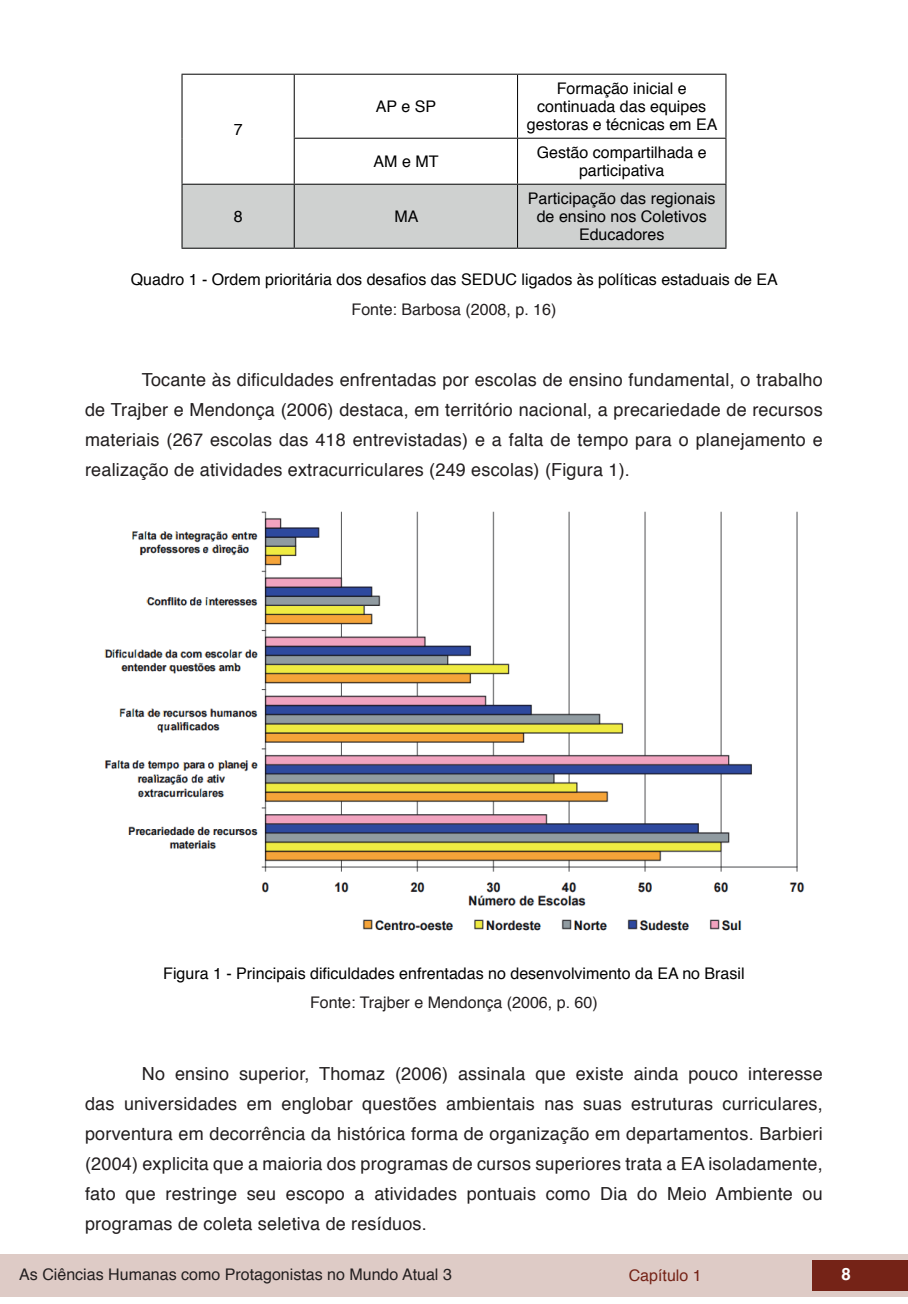
<style>
.page{position:relative;width:908px;height:1304px;background:#fff}
.page>*{position:absolute;margin:0;border:0;box-sizing:border-box;transform-origin:0 0}
.t1{font:18px/30px "Helvetica";letter-spacing:.01em;color:#231f20;text-align:justify}
.t2{font:700 16.8px "Helvetica";color:#fff}
.t3{font:16px/18px "Helvetica";color:#000001;text-align:center}
.t4{font:16px "Helvetica";color:#000}
.t5{font:16px "Helvetica";color:#231f20}
.t6{font:16px "Helvetica";color:#752317}
</style>
<div class="page">
<div style="left:0;top:1254px;width:906px;height:43px;background:#decbc6"></div>
<div style="left:812px;top:1261px;width:95px;height:30px;background:#752317"></div>
<div style="left:182px;top:185px;width:543px;height:63px;background:#cfd1d0"></div>
<hr style="left:181px;top:74px;width:113px;height:1px;background:#000001">
<hr style="left:181px;top:75px;width:1px;height:63px;background:#000001">
<hr style="left:181px;top:138px;width:1px;height:46px;background:#000001">
<hr style="left:294px;top:74px;width:223px;height:1px;background:#000001">
<hr style="left:293px;top:75px;width:1px;height:63px;background:#000001">
<hr style="left:517px;top:74px;width:209px;height:1px;background:#000001">
<hr style="left:517px;top:75px;width:1px;height:63px;background:#000001">
<hr style="left:725px;top:75px;width:1px;height:63px;background:#000001">
<hr style="left:293px;top:138px;width:224px;height:1px;background:#000001">
<hr style="left:293px;top:139px;width:1px;height:45px;background:#000001">
<hr style="left:517px;top:138px;width:209px;height:1px;background:#000001">
<hr style="left:517px;top:139px;width:1px;height:45px;background:#000001">
<hr style="left:725px;top:139px;width:1px;height:45px;background:#000001">
<hr style="left:181px;top:184px;width:113px;height:1px;background:#000001">
<hr style="left:181px;top:185px;width:1px;height:63px;background:#000001">
<hr style="left:294px;top:184px;width:223px;height:1px;background:#000001">
<hr style="left:293px;top:185px;width:1px;height:63px;background:#000001">
<hr style="left:517px;top:184px;width:209px;height:1px;background:#000001">
<hr style="left:517px;top:185px;width:1px;height:63px;background:#000001">
<hr style="left:725px;top:185px;width:1px;height:63px;background:#000001">
<hr style="left:181px;top:248px;width:113px;height:1px;background:#000001">
<hr style="left:294px;top:248px;width:223px;height:1px;background:#000001">
<hr style="left:517px;top:248px;width:209px;height:1px;background:#000001">
<img style="left:104px;top:511px;width:701px;height:420px">
<p class="t3" style="left:233px;top:121px;width:10px">7</p>
<p class="t3" style="left:376px;top:98px;width:62px">AP e SP</p>
<p class="t3" style="left:526px;top:80px;width:192px">Formação inicial e continuada das equipes gestoras e técnicas em EA</p>
<p class="t3" style="left:373px;top:153px;width:66px">AM e MT</p>
<p class="t3" style="left:536px;top:144px;width:171px">Gestão compartilhada e participativa</p>
<p class="t3" style="left:527px;top:190px;width:189px">Participação das regionais de ensino nos Coletivos<br>Educadores</p>
<p class="t4" style="left:131px;top:267px;width:648px">Quadro 1 - Ordem prioritária dos desafios das SEDUC ligados às políticas estaduais de EA</p>
<p class="t5" style="left:351px;top:297px;width:206px">Fonte: Barbosa (2008, p. 16)</p>
<p class="t3" style="left:233px;top:208px;width:10px">8</p>
<p class="t3" style="left:394px;top:208px;width:25px">MA</p>
<p class="t1" style="left:85px;top:365px;width:738px;text-indent:57px">Tocante às dificuldades enfrentadas por escolas de ensino fundamental, o trabalho de Trajber e Mendonça (2006) destaca, em território nacional, a precariedade de recursos materiais (267 escolas das 418 entrevistadas) e a falta de tempo para o planejamento e realização de atividades extracurriculares (249 escolas) (Figura 1).</p>
<p class="t4" style="left:163px;top:961px;width:582px">Figura 1 - Principais dificuldades enfrentadas no desenvolvimento da EA no Brasil</p>
<p class="t5" style="left:310px;top:990px;width:289px">Fonte: Trajber e Mendonça (2006, p. 60)</p>
<p class="t1" style="left:85px;top:1059px;width:738px;text-indent:57px">No ensino superior, Thomaz (2006) assinala que existe ainda pouco interesse das universidades em englobar questões ambientais nas suas estruturas curriculares, porventura em decorrência da histórica forma de organização em departamentos. Barbieri (2004) explicita que a maioria dos programas de cursos superiores trata a EA isoladamente, fato que restringe seu escopo a atividades pontuais como Dia do Meio Ambiente ou programas de coleta seletiva de resíduos.</p>
<p class="t5" style="left:19px;top:1262px;width:434px">As Ciências Humanas como Protagonistas no Mundo Atual 3</p>
<p class="t6" style="left:628px;top:1263px;width:74px">Capítulo 1</p>
<p class="t2" style="left:841px;top:1261px;width:11px">8</p>
</div>
